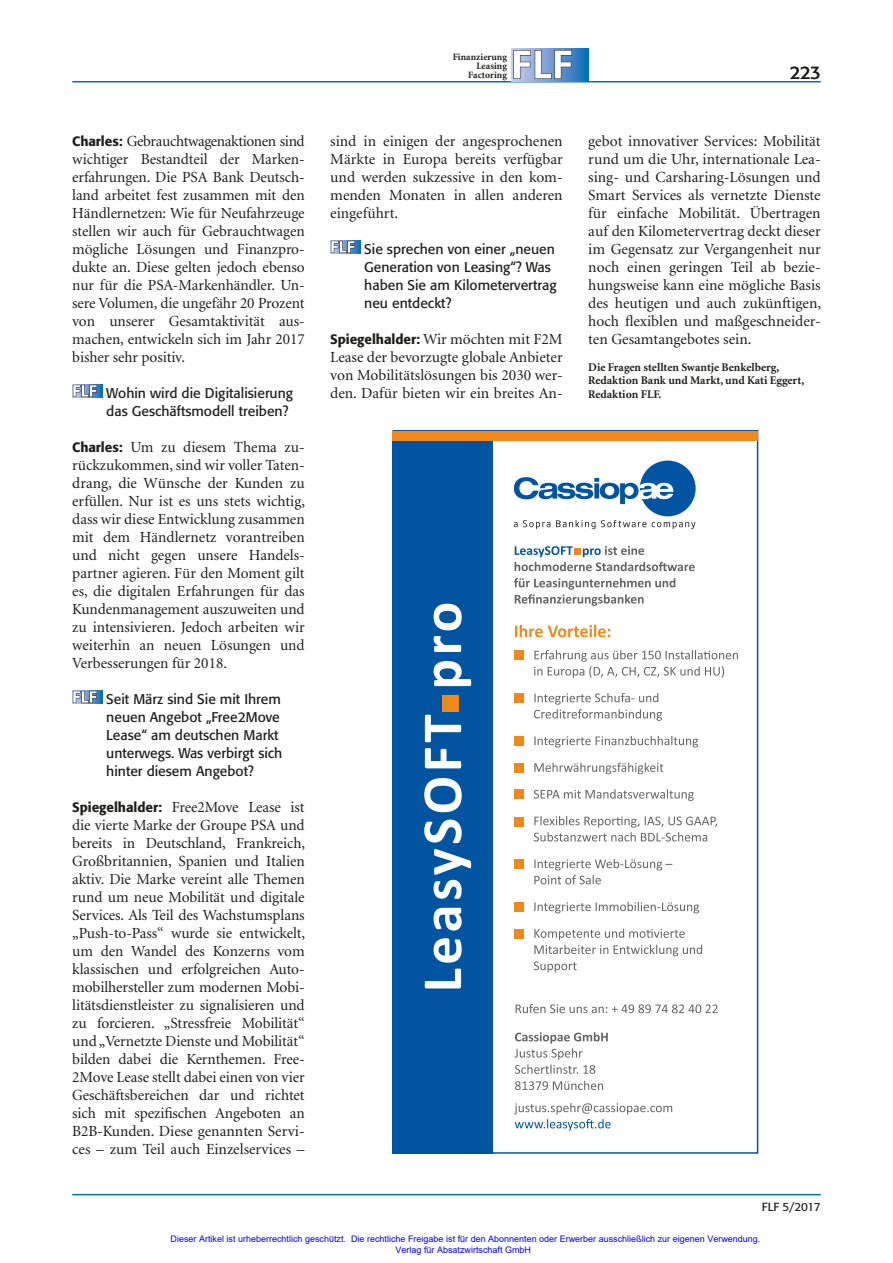
<style>
.page{position:relative;width:893px;height:1263px;background:#fff}
.page>*{position:absolute;margin:0;border:0;box-sizing:border-box;transform-origin:0 0}
.t1{font:18px "Formata";color:#1d1d1b}
.t2{font:15.45px/18px "Minion";color:#1d1d1b;text-align:justify}
.t3{font:13.95px/18px "Formata";color:#1d1d1b}
.t4{font:700 11.7px/13.5px "Minion";color:#1d1d1b}
.t5{font:11.7px "Formata";letter-spacing:-.02em;color:#1d1d1b}
.t6{font:700 9.6px/9px "Minion";letter-spacing:.005em;color:#1d1d1b;text-align:right}
.t7{font:9px/10.8px "Arial";color:#00f;text-align:center}
.s1{font-family:"Formata";font-weight:500;font-size:13.5px}
</style>
<div class="page">
<hr style="left:72px;top:1194px;width:749px;height:1px;background:#006fb7">
<hr style="left:72px;top:81px;width:749px;height:1px;background:#006fb7">
<svg style="left:72px;top:384px;width:30px;height:14px"></svg>
<svg style="left:73px;top:385px;width:24px;height:12px"></svg>
<svg style="left:72px;top:690px;width:30px;height:14px"></svg>
<svg style="left:73px;top:691px;width:24px;height:12px"></svg>
<svg style="left:330px;top:240px;width:30px;height:14px"></svg>
<svg style="left:331px;top:241px;width:24px;height:12px"></svg>
<svg style="left:534px;top:928px;width:168px;height:44px"></svg>
<svg style="left:534px;top:902px;width:165px;height:11px"></svg>
<svg style="left:534px;top:859px;width:138px;height:25px"></svg>
<svg style="left:534px;top:816px;width:183px;height:25px"></svg>
<svg style="left:534px;top:789px;width:160px;height:12px"></svg>
<svg style="left:534px;top:762px;width:129px;height:12px"></svg>
<svg style="left:534px;top:736px;width:164px;height:11px"></svg>
<svg style="left:534px;top:693px;width:128px;height:28px"></svg>
<svg style="left:534px;top:650px;width:204px;height:28px"></svg>
<svg style="left:515px;top:625px;width:95px;height:12px"></svg>
<svg style="left:514px;top:578px;width:161px;height:28px"></svg>
<svg style="left:515px;top:546px;width:180px;height:25px"></svg>
<svg style="left:514px;top:461px;width:182px;height:68px"></svg>
<div style="left:393px;top:434px;width:100px;height:720px;background:#0054a1"></div>
<svg style="left:424px;top:604px;width:47px;height:384px"></svg>
<div style="left:514px;top:650px;width:10px;height:10px;background:#f1881a"></div>
<div style="left:514px;top:694px;width:10px;height:9px;background:#f1881a"></div>
<div style="left:514px;top:736px;width:10px;height:10px;background:#f1881a"></div>
<div style="left:514px;top:763px;width:10px;height:10px;background:#f1881a"></div>
<div style="left:514px;top:790px;width:10px;height:9px;background:#f1881a"></div>
<div style="left:393px;top:431px;width:365px;height:9px;background:#f1881a"></div>
<div style="left:514px;top:817px;width:10px;height:9px;background:#f1881a"></div>
<div style="left:514px;top:902px;width:10px;height:10px;background:#f1881a"></div>
<div style="left:514px;top:929px;width:10px;height:10px;background:#f1881a"></div>
<div style="left:443px;top:695px;width:16px;height:16px;background:#f1881a"></div>
<div style="left:574px;top:548px;width:7px;height:7px;background:#f1881a"></div>
<svg style="left:514px;top:1103px;width:158px;height:28px"></svg>
<svg style="left:515px;top:1081px;width:88px;height:9px"></svg>
<svg style="left:514px;top:1032px;width:94px;height:42px"></svg>
<svg style="left:516px;top:1004px;width:202px;height:9px"></svg>
<div style="left:514px;top:859px;width:10px;height:10px;background:#f1881a"></div>
<svg style="left:511px;top:48px;width:77px;height:33px"></svg>
<svg style="left:513px;top:50px;width:59px;height:29px"></svg>
<p class="t2" style="left:72px;top:132px;width:234px"><span class="s1">Charles:</span> Gebrauchtwagenaktionen sind wichtiger Bestandteil der Marken&shy;erfahrungen. Die PSA Bank Deutsch&shy;land arbeitet fest zusammen mit den Händlernetzen: Wie für Neufahrzeuge stellen wir auch für Gebrauchtwagen mögliche Lösungen und Finanzpro&shy;dukte an. Diese gelten jedoch ebenso nur für die PSA-Markenhändler. Un&shy;sere Volumen, die ungefähr 20 Prozent von unserer Gesamtaktivität aus&shy;machen, entwickeln sich im Jahr 2017 bisher sehr positiv.</p>
<p class="t3" style="left:106px;top:384px;width:188px">Wohin wird die Digitalisierung das Geschäftsmodell treiben?</p>
<p class="t2" style="left:72px;top:438px;width:234px"><span class="s1">Charles:</span> Um zu diesem Thema zu&shy;rückzukommen, sind wir voller Taten&shy;drang, die Wünsche der Kunden zu erfüllen. Nur ist es uns stets wichtig, dass wir diese Entwicklung zusammen mit dem Händlernetz vorantreiben und nicht gegen unsere Handels&shy;partner agieren. Für den Moment gilt es, die digitalen Erfahrungen für das Kundenmanagement auszuweiten und zu intensivieren. Jedoch arbeiten wir weiterhin an neuen Lösungen und Verbesserungen für 2018.</p>
<p class="t3" style="left:106px;top:690px;width:178px">Seit März sind Sie mit Ihrem neuen Angebot „Free2Move<br>Lease“ am deutschen Markt unterwegs. Was verbirgt sich hinter diesem Angebot?</p>
<p class="t2" style="left:72px;top:798px;width:234px"><span class="s1">Spiegelhalder:</span> Free2Move Lease ist die vierte Marke der Groupe PSA und bereits in Deutschland, Frankreich, Großbritannien, Spanien und Italien aktiv. Die Marke vereint alle Themen rund um neue Mobilität und digitale Services. Als Teil des Wachstumsplans „Push-to-Pass“ wurde sie entwickelt, um den Wandel des Konzerns vom klassischen und erfolgreichen Auto&shy;mobilhersteller zum modernen Mobi&shy;litätsdienstleister zu signalisieren und zu forcieren. „Stressfreie Mobilität“ und „Vernetzte Dienste und Mobilität“ bilden dabei die Kernthemen. Free-2Move Lease stellt dabei einen von vier Geschäftsbereichen dar und richtet sich mit spezifischen Angeboten an B2B-Kunden. Diese genannten Servi&shy;ces – zum Teil auch Einzelservices –</p>
<p class="t6" style="left:453px;top:53px;width:56px">Finanzierung<br>Leasing<br>Factoring</p>
<p class="t2" style="left:330px;top:132px;width:234px">sind in einigen der angesprochenen Märkte in Europa bereits verfügbar und werden sukzessive in den kom&shy;menden Monaten in allen anderen eingeführt.</p>
<p class="t3" style="left:364px;top:240px;width:194px">Sie sprechen von einer „neuen<br>Generation von Leasing“? Was haben Sie am Kilometervertrag neu entdeckt?</p>
<p class="t2" style="left:330px;top:330px;width:234px"><span class="s1">Spiegelhalder:</span> Wir möchten mit F2M Lease der bevorzugte globale Anbieter von Mobilitätslösungen bis 2030 wer&shy;den. Dafür bieten wir ein breites An-</p>
<p class="t1" style="left:790px;top:61px;width:32px">223</p>
<p class="t2" style="left:588px;top:132px;width:234px">gebot innovativer Services: Mobilität rund um die Uhr, internationale Lea&shy;sing- und Carsharing-Lösungen und Smart Services als vernetzte Dienste für einfache Mobilität. Übertragen auf den Kilometervertrag deckt dieser im Gegensatz zur Vergangenheit nur noch einen geringen Teil ab bezie&shy;hungsweise kann eine mögliche Basis des heutigen und auch zukünftigen, hoch flexiblen und maßgeschneider&shy;ten Gesamtangebotes sein.</p>
<p class="t4" style="left:588px;top:361px;width:218px">Die Fragen stellten Swantje Benkelberg,<br>Redaktion Bank und Markt, und Kati Eggert,<br>Redaktion FLF.</p>
<p class="t5" style="left:762px;top:1200px;width:60px">FLF 5/2017</p>
<p class="t7" style="left:171px;top:1233px;width:591px">Dieser Artikel ist urheberrechtlich geschützt. Die rechtliche Freigabe ist für den Abonnenten oder Erwerber ausschließlich zur eigenen Verwendung.<br>Verlag für Absatzwirtschaft GmbH</p>
</div>
